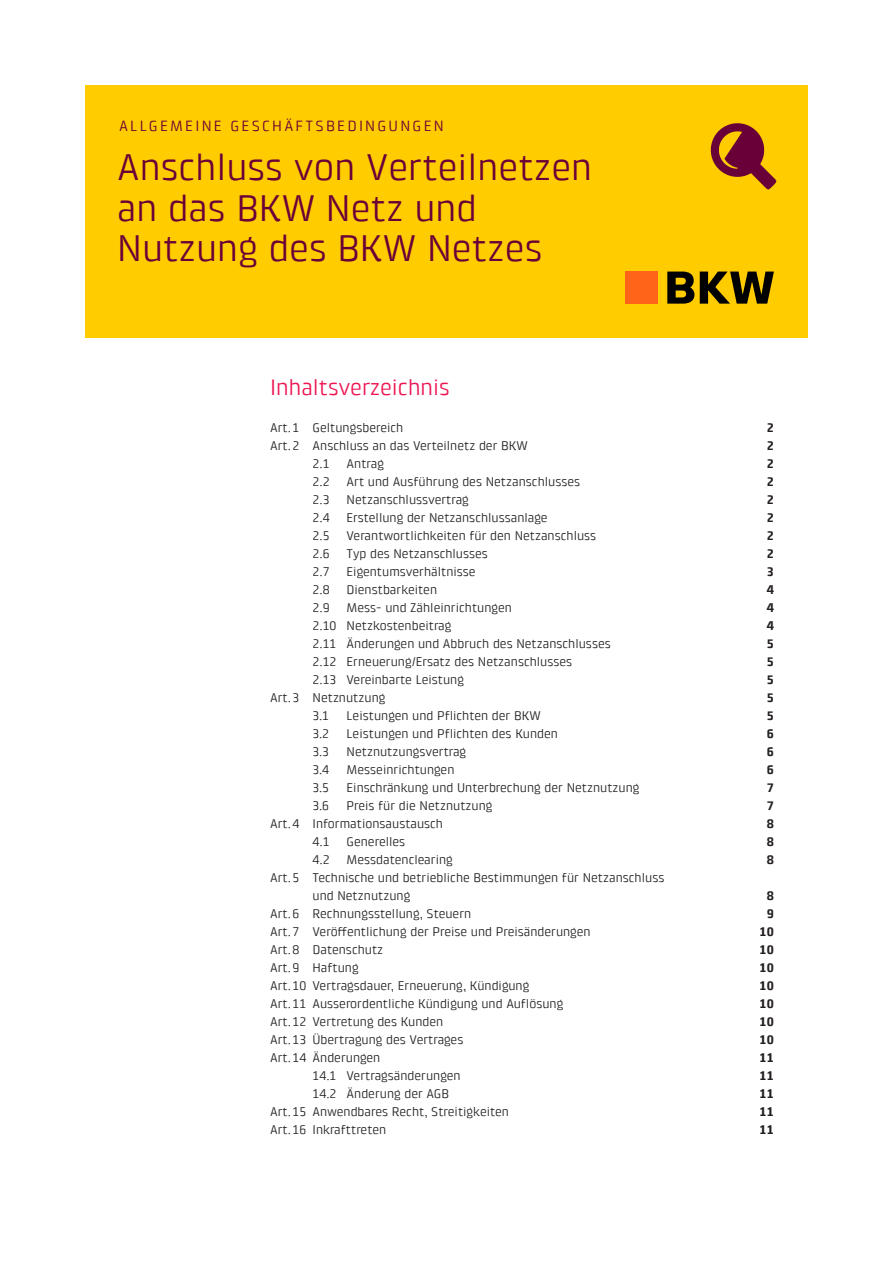
<style>
.page{position:relative;width:893px;height:1263px;background:#fff}
.page>*{position:absolute;margin:0;border:0;box-sizing:border-box;transform-origin:0 0}
.BKW_Cover_Rubrik_10{font:37.5px/40.5px "Klint Pro";color:#6a0038}
.BKW_Headline_15_18pt{font:22.5px "Klint Pro";color:#ed1450}
.BKW_Cover_Rubrik_10-2{font:15px "Klint Pro";letter-spacing:.15em;color:#6a0038}
.BKW_Copy_8_5_12pt_Re{font:12.75px/18px "Klint Pro";color:#231f20}
.BKW_Copy_8_5_12pt_Re-2{font:700 12.75px "Klint Pro";color:#231f20}
</style>
<div class="page">
<div style="left:85px;top:85px;width:723px;height:253px;background:#fc0"></div>
<div style="left:625px;top:272px;width:32px;height:32px;background:#ff6418"></div>
<svg style="left:667px;top:272px;width:27px;height:32px"></svg>
<svg style="left:700px;top:272px;width:74px;height:32px"></svg>
<img style="left:710px;top:123px;width:67px;height:67px">
<p class="BKW_Cover_Rubrik_10-2" style="left:119px;top:117px;width:326px">ALLGEMEINE GESCHÄFTSBEDINGUNGEN</p>
<p class="BKW_Cover_Rubrik_10" style="left:117px;top:147px;width:476px">Anschluss von Verteilnetzen an das BKW Netz und<br>Nutzung des BKW Netzes</p>
<p class="BKW_Headline_15_18pt" style="left:270px;top:375px;width:181px">Inhaltsverzeichnis</p>
<p class="BKW_Copy_8_5_12pt_Re" style="left:270px;top:419px;width:135px">Art.1 Geltungsbereich</p>
<p class="BKW_Copy_8_5_12pt_Re-2" style="left:767px;top:420px;width:9px">2</p>
<p class="BKW_Copy_8_5_12pt_Re" style="left:270px;top:437px;width:259px">Art.2 Anschluss an das Verteilnetz der BKW</p>
<p class="BKW_Copy_8_5_12pt_Re-2" style="left:767px;top:438px;width:9px">2</p>
<p class="BKW_Copy_8_5_12pt_Re" style="left:313px;top:455px;width:19px">2.1</p>
<p class="BKW_Copy_8_5_12pt_Re" style="left:347px;top:455px;width:39px">Antrag</p>
<p class="BKW_Copy_8_5_12pt_Re-2" style="left:767px;top:456px;width:9px">2</p>
<p class="BKW_Copy_8_5_12pt_Re" style="left:313px;top:473px;width:19px">2.2</p>
<p class="BKW_Copy_8_5_12pt_Re" style="left:347px;top:473px;width:235px">Art und Ausführung des Netzanschlusses</p>
<p class="BKW_Copy_8_5_12pt_Re-2" style="left:767px;top:474px;width:9px">2</p>
<p class="BKW_Copy_8_5_12pt_Re" style="left:313px;top:491px;width:19px">2.3</p>
<p class="BKW_Copy_8_5_12pt_Re" style="left:347px;top:491px;width:124px">Netzanschlussvertrag</p>
<p class="BKW_Copy_8_5_12pt_Re-2" style="left:767px;top:492px;width:9px">2</p>
<p class="BKW_Copy_8_5_12pt_Re" style="left:313px;top:509px;width:19px">2.4</p>
<p class="BKW_Copy_8_5_12pt_Re" style="left:347px;top:509px;width:203px">Erstellung der Netzanschlussanlage</p>
<p class="BKW_Copy_8_5_12pt_Re-2" style="left:767px;top:510px;width:9px">2</p>
<p class="BKW_Copy_8_5_12pt_Re" style="left:313px;top:527px;width:19px">2.5</p>
<p class="BKW_Copy_8_5_12pt_Re" style="left:347px;top:527px;width:251px">Verantwortlichkeiten für den Netzanschluss</p>
<p class="BKW_Copy_8_5_12pt_Re-2" style="left:767px;top:528px;width:9px">2</p>
<p class="BKW_Copy_8_5_12pt_Re" style="left:313px;top:545px;width:19px">2.6</p>
<p class="BKW_Copy_8_5_12pt_Re" style="left:347px;top:545px;width:143px">Typ des Netzanschlusses</p>
<p class="BKW_Copy_8_5_12pt_Re-2" style="left:767px;top:546px;width:9px">2</p>
<p class="BKW_Copy_8_5_12pt_Re" style="left:313px;top:563px;width:19px">2.7</p>
<p class="BKW_Copy_8_5_12pt_Re" style="left:347px;top:563px;width:131px">Eigentumsverhältnisse</p>
<p class="BKW_Copy_8_5_12pt_Re-2" style="left:767px;top:564px;width:9px">3</p>
<p class="BKW_Copy_8_5_12pt_Re" style="left:313px;top:581px;width:19px">2.8</p>
<p class="BKW_Copy_8_5_12pt_Re" style="left:347px;top:581px;width:92px">Dienstbarkeiten</p>
<p class="BKW_Copy_8_5_12pt_Re-2" style="left:767px;top:582px;width:9px">4</p>
<p class="BKW_Copy_8_5_12pt_Re" style="left:313px;top:599px;width:19px">2.9</p>
<p class="BKW_Copy_8_5_12pt_Re" style="left:347px;top:599px;width:167px">Mess- und Zähleinrichtungen</p>
<p class="BKW_Copy_8_5_12pt_Re-2" style="left:767px;top:600px;width:9px">4</p>
<p class="BKW_Copy_8_5_12pt_Re" style="left:313px;top:617px;width:140px">2.10 Netzkostenbeitrag</p>
<p class="BKW_Copy_8_5_12pt_Re-2" style="left:767px;top:618px;width:9px">4</p>
<p class="BKW_Copy_8_5_12pt_Re" style="left:313px;top:635px;width:300px">2.11 Änderungen und Abbruch des Netzanschlusses</p>
<p class="BKW_Copy_8_5_12pt_Re-2" style="left:767px;top:636px;width:9px">5</p>
<p class="BKW_Copy_8_5_12pt_Re" style="left:313px;top:653px;width:261px">2.12 Erneuerung/Ersatz des Netzanschlusses</p>
<p class="BKW_Copy_8_5_12pt_Re-2" style="left:767px;top:654px;width:9px">5</p>
<p class="BKW_Copy_8_5_12pt_Re" style="left:313px;top:671px;width:153px">2.13 Vereinbarte Leistung</p>
<p class="BKW_Copy_8_5_12pt_Re-2" style="left:767px;top:672px;width:9px">5</p>
<p class="BKW_Copy_8_5_12pt_Re" style="left:270px;top:689px;width:117px">Art.3 Netznutzung</p>
<p class="BKW_Copy_8_5_12pt_Re-2" style="left:767px;top:690px;width:9px">5</p>
<p class="BKW_Copy_8_5_12pt_Re" style="left:313px;top:707px;width:18px">3.1</p>
<p class="BKW_Copy_8_5_12pt_Re" style="left:347px;top:707px;width:196px">Leistungen und Pflichten der BKW</p>
<p class="BKW_Copy_8_5_12pt_Re-2" style="left:767px;top:708px;width:9px">5</p>
<p class="BKW_Copy_8_5_12pt_Re" style="left:313px;top:725px;width:18px">3.2</p>
<p class="BKW_Copy_8_5_12pt_Re" style="left:347px;top:725px;width:213px">Leistungen und Pflichten des Kunden</p>
<p class="BKW_Copy_8_5_12pt_Re-2" style="left:767px;top:726px;width:9px">6</p>
<p class="BKW_Copy_8_5_12pt_Re" style="left:313px;top:743px;width:18px">3.3</p>
<p class="BKW_Copy_8_5_12pt_Re" style="left:347px;top:743px;width:121px">Netznutzungsvertrag</p>
<p class="BKW_Copy_8_5_12pt_Re-2" style="left:767px;top:744px;width:9px">6</p>
<p class="BKW_Copy_8_5_12pt_Re" style="left:313px;top:761px;width:18px">3.4</p>
<p class="BKW_Copy_8_5_12pt_Re" style="left:347px;top:761px;width:109px">Messeinrichtungen</p>
<p class="BKW_Copy_8_5_12pt_Re-2" style="left:767px;top:762px;width:9px">6</p>
<p class="BKW_Copy_8_5_12pt_Re" style="left:313px;top:779px;width:18px">3.5</p>
<p class="BKW_Copy_8_5_12pt_Re" style="left:347px;top:779px;width:295px">Einschränkung und Unterbrechung der Netznutzung</p>
<p class="BKW_Copy_8_5_12pt_Re-2" style="left:767px;top:780px;width:9px">7</p>
<p class="BKW_Copy_8_5_12pt_Re" style="left:313px;top:797px;width:18px">3.6</p>
<p class="BKW_Copy_8_5_12pt_Re" style="left:347px;top:797px;width:148px">Preis für die Netznutzung</p>
<p class="BKW_Copy_8_5_12pt_Re-2" style="left:767px;top:798px;width:9px">7</p>
<p class="BKW_Copy_8_5_12pt_Re" style="left:270px;top:815px;width:175px">Art.4 Informationsaustausch</p>
<p class="BKW_Copy_8_5_12pt_Re-2" style="left:767px;top:816px;width:9px">8</p>
<p class="BKW_Copy_8_5_12pt_Re" style="left:313px;top:833px;width:19px">4.1</p>
<p class="BKW_Copy_8_5_12pt_Re" style="left:347px;top:833px;width:60px">Generelles</p>
<p class="BKW_Copy_8_5_12pt_Re-2" style="left:767px;top:834px;width:9px">8</p>
<p class="BKW_Copy_8_5_12pt_Re" style="left:313px;top:851px;width:19px">4.2</p>
<p class="BKW_Copy_8_5_12pt_Re" style="left:347px;top:851px;width:108px">Messdatenclearing</p>
<p class="BKW_Copy_8_5_12pt_Re-2" style="left:767px;top:852px;width:9px">8</p>
<p class="BKW_Copy_8_5_12pt_Re" style="left:313px;top:869px;width:353px;text-indent:-43px">Art.5 Technische und betriebliche Bestimmungen für Netzanschluss und Netznutzung</p>
<p class="BKW_Copy_8_5_12pt_Re-2" style="left:767px;top:888px;width:9px">8</p>
<p class="BKW_Copy_8_5_12pt_Re" style="left:270px;top:905px;width:203px">Art.6 Rechnungsstellung, Steuern</p>
<p class="BKW_Copy_8_5_12pt_Re-2" style="left:767px;top:906px;width:9px">9</p>
<p class="BKW_Copy_8_5_12pt_Re" style="left:270px;top:923px;width:322px">Art.7 Veröffentlichung der Preise und Preisänderungen</p>
<p class="BKW_Copy_8_5_12pt_Re-2" style="left:760px;top:924px;width:16px">10</p>
<p class="BKW_Copy_8_5_12pt_Re" style="left:270px;top:941px;width:115px">Art.8 Datenschutz</p>
<p class="BKW_Copy_8_5_12pt_Re-2" style="left:760px;top:942px;width:16px">10</p>
<p class="BKW_Copy_8_5_12pt_Re" style="left:270px;top:959px;width:90px">Art.9 Haftung</p>
<p class="BKW_Copy_8_5_12pt_Re-2" style="left:760px;top:960px;width:16px">10</p>
<p class="BKW_Copy_8_5_12pt_Re" style="left:270px;top:977px;width:261px">Art.10 Vertragsdauer, Erneuerung, Kündigung</p>
<p class="BKW_Copy_8_5_12pt_Re-2" style="left:760px;top:978px;width:16px">10</p>
<p class="BKW_Copy_8_5_12pt_Re" style="left:270px;top:995px;width:295px">Art.11 Ausserordentliche Kündigung und Auflösung</p>
<p class="BKW_Copy_8_5_12pt_Re-2" style="left:760px;top:996px;width:16px">10</p>
<p class="BKW_Copy_8_5_12pt_Re" style="left:270px;top:1013px;width:175px">Art.12 Vertretung des Kunden</p>
<p class="BKW_Copy_8_5_12pt_Re-2" style="left:760px;top:1014px;width:16px">10</p>
<p class="BKW_Copy_8_5_12pt_Re" style="left:270px;top:1031px;width:195px">Art.13 Übertragung des Vertrages</p>
<p class="BKW_Copy_8_5_12pt_Re-2" style="left:760px;top:1032px;width:16px">10</p>
<p class="BKW_Copy_8_5_12pt_Re" style="left:270px;top:1049px;width:112px">Art.14 Änderungen</p>
<p class="BKW_Copy_8_5_12pt_Re-2" style="left:760px;top:1050px;width:16px">11</p>
<p class="BKW_Copy_8_5_12pt_Re" style="left:313px;top:1067px;width:150px">14.1 Vertragsänderungen</p>
<p class="BKW_Copy_8_5_12pt_Re-2" style="left:760px;top:1068px;width:16px">11</p>
<p class="BKW_Copy_8_5_12pt_Re" style="left:313px;top:1085px;width:138px">14.2 Änderung der AGB</p>
<p class="BKW_Copy_8_5_12pt_Re-2" style="left:760px;top:1086px;width:16px">11</p>
<p class="BKW_Copy_8_5_12pt_Re" style="left:270px;top:1103px;width:241px">Art.15 Anwendbares Recht, Streitigkeiten</p>
<p class="BKW_Copy_8_5_12pt_Re-2" style="left:760px;top:1104px;width:16px">11</p>
<p class="BKW_Copy_8_5_12pt_Re" style="left:270px;top:1121px;width:118px">Art.16 Inkrafttreten</p>
<p class="BKW_Copy_8_5_12pt_Re-2" style="left:760px;top:1122px;width:16px">11</p>
</div>
